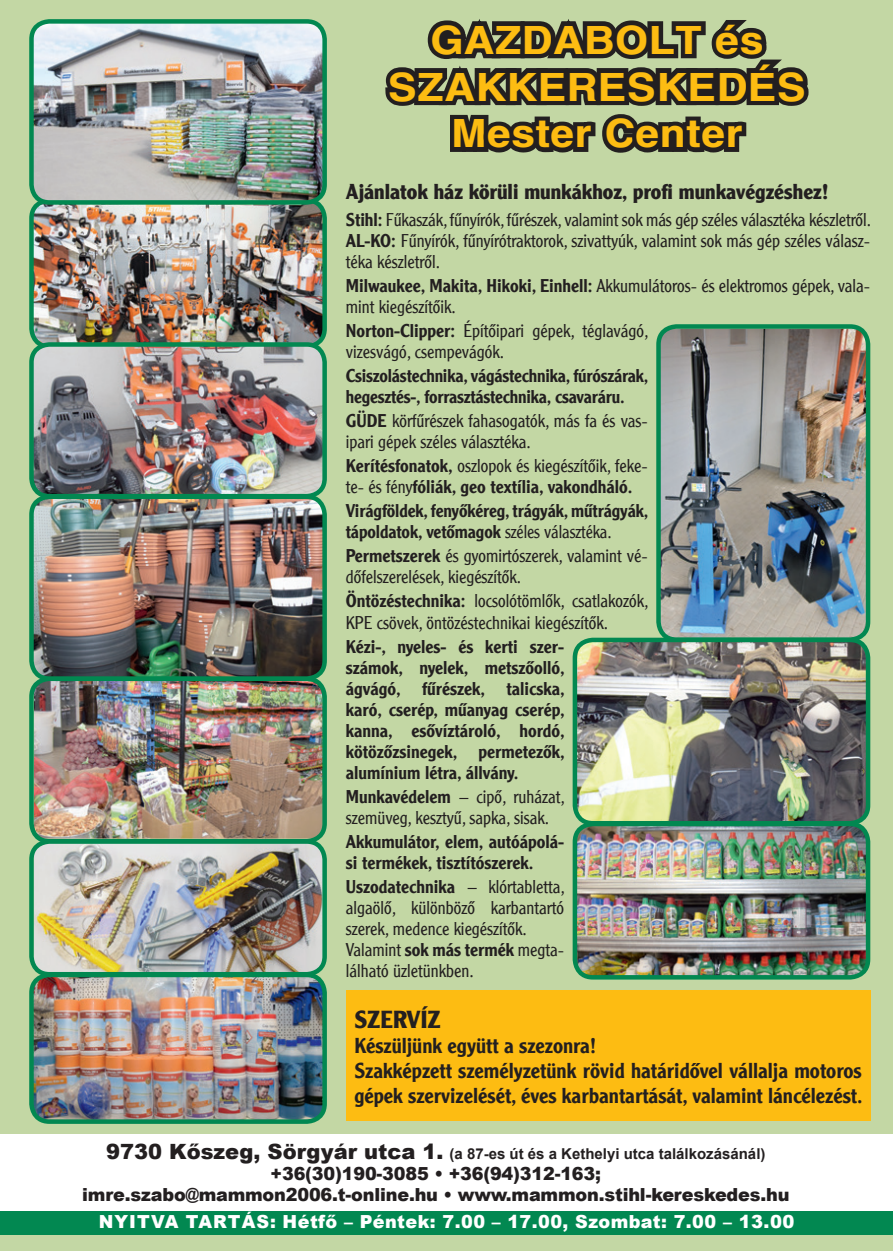
<style>
.page{position:relative;width:893px;height:1251px;background:#fff}
.page>*{position:absolute;margin:0;border:0;box-sizing:border-box;transform-origin:0 0}
.t1{font:700 39px/46.8px "H2 Helvetica";letter-spacing:.01em;color:#fdbc12;text-align:center;scale:1.08 1}
.t2{font:700 24px "Clearface Gothic LT";color:#231f20}
.t3{font:500 21px/25.2px "Clearface Gothic LT";color:#231f20}
.t4{font:700 21px "Clearface Gothic LT";color:#231f20}
.t5{font:300 18px/21px "Clearface Gothic LT";color:#231f20}
.t6{font:500 18px/21px "Clearface Gothic LT";letter-spacing:-.005em;color:#231f20}
.t7{font:900 18px/21px "Arial";letter-spacing:-.01em;color:#231f20;text-align:center}
.t8{font:900 18px "Arial";letter-spacing:.025em;color:#fff}
.t9{font:700 15px "Arial";color:#231f20}
.s1{font-weight:500}
.s2{font-weight:300}
.s3{font-weight:900;font-size:21px}
</style>
<div class="page">
<div style="left:0;top:0;width:893px;height:1250px;background:#c3d7a4"></div>
<svg style="left:385px;top:19px;width:424px;height:134px"></svg>
<img style="left:34px;top:24px;width:291px;height:319px">
<div style="left:29px;top:198px;width:298px;height:150px;border:4px solid #028851;border-radius:18px"></div>
<img style="left:34px;top:344px;width:288px;height:149px">
<div style="left:29px;top:342px;width:298px;height:156px;border:4px solid #028851;border-radius:18px"></div>
<img style="left:34px;top:681px;width:288px;height:157px">
<div style="left:29px;top:676px;width:298px;height:167px;border:4px solid #028851;border-radius:18px"></div>
<div style="left:0;top:1134px;width:893px;height:79px;background:#fff"></div>
<div style="left:0;top:1210px;width:893px;height:24px;background:#028851"></div>
<img style="left:34px;top:499px;width:291px;height:179px">
<div style="left:29px;top:494px;width:298px;height:186px;border:4px solid #028851;border-radius:18px"></div>
<img style="left:34px;top:977px;width:289px;height:144px">
<div style="left:29px;top:972px;width:298px;height:151px;border:4px solid #028851;border-radius:18px"></div>
<div style="left:29px;top:19px;width:298px;height:186px;border:4px solid #028851;border-radius:18px"></div>
<img style="left:575px;top:642px;width:293px;height:335px">
<div style="left:573px;top:821px;width:297px;height:158px;border:4px solid #028851;border-radius:18px"></div>
<div style="left:573px;top:637px;width:297px;height:188px;border:4px solid #028851;border-radius:18px"></div>
<img style="left:658px;top:329px;width:210px;height:310px">
<div style="left:656px;top:324px;width:214px;height:317px;border:4px solid #028851;border-radius:18px"></div>
<div style="left:346px;top:990px;width:524px;height:130px;background:#fdbc12"></div>
<img style="left:34px;top:844px;width:288px;height:130px">
<div style="left:29px;top:839px;width:298px;height:137px;border:4px solid #028851;border-radius:18px"></div>
<h1 class="t1" style="left:388px;top:16px;width:388px">GAZDABOLT és<br>SZAKKERESKEDÉS<br>Mester Center</h1>
<p class="t4" style="left:346px;top:179px;width:484px">Ajánlatok ház körüli munkákhoz, profi munkavégzéshez!</p>
<p class="t5" style="left:346px;top:209px;width:527px;text-align:justify"><span class="s1">Stihl:</span> Fűkaszák, fűnyírók, fűrészek, valamint sok más gép széles választéka készletről.<br><span class="s1">AL-KO:</span> Fűnyírók, fűnyírótraktorok, szivattyúk, valamint sok más gép széles válasz&shy;téka készletről.</p>
<p class="t5" style="left:346px;top:275px;width:526px"><span class="s1">Milwaukee, Makita, Hikoki, Einhell:</span> Akkumulátoros- és elektromos gépek, vala&shy;mint kiegészítőik.</p>
<p class="t5" style="left:346px;top:320px;width:304px"><span class="s1">Norton-Clipper:</span> Építőipari gépek, téglavágó, vizesvágó, csempevágók.</p>
<p class="t6" style="left:346px;top:364px;width:304px">Csiszolástechnika, vágástechnika, fúrószárak, hegesztés-, forrasztástechnika, csavaráru.</p>
<p class="t5" style="left:346px;top:410px;width:303px"><span class="s1">GÜDE</span> körfűrészek fahasogatók, más fa és vas&shy;ipari gépek széles választéka.</p>
<p class="t6" style="left:346px;top:454px;width:303px;line-height:21.6px">Kerítésfonatok, <span class="s2">oszlopok és kiegészítőik, feke&shy;te- és fény</span>fóliák, geo textília, vakondháló.</p>
<p class="t6" style="left:346px;top:500px;width:304px">Virágföldek, fenyőkéreg, trágyák, műtrágyák, tápoldatok, vetőmagok <span class="s2">széles választéka.</span></p>
<p class="t5" style="left:346px;top:545px;width:303px"><span class="s1">Permetszerek</span> és gyomirtószerek, valamint vé&shy;dőfelszerelések, kiegészítők.</p>
<p class="t5" style="left:346px;top:590px;width:304px;line-height:21.6px"><span class="s1">Öntözéstechnika:</span> locsolótömlők, csatlakozók,<br>KPE csövek, öntözéstechnikai kiegészítők.</p>
<p class="t6" style="left:346px;top:636px;width:220px;text-align:justify">Kézi-, nyeles- és kerti szer&shy;számok, nyelek, metszőolló, ágvágó, fűrészek, talicska, karó, cserép, műanyag cserép, kanna, esővíztároló, hordó, kötözőzsinegek, permetezők, alumínium létra, állvány.</p>
<p class="t5" style="left:346px;top:786px;width:221px"><span class="s1">Munkavédelem</span> – cipő, ruházat, szemüveg, kesztyű, sapka, sisak.</p>
<p class="t6" style="left:346px;top:831px;width:220px">Akkumulátor, elem, autóápolá&shy;si termékek, tisztítószerek.</p>
<p class="t5" style="left:346px;top:876px;width:221px"><span class="s1">Uszodatechnika</span> – klórtabletta, algaölő, különböző karbantartó szerek, medence kiegészítők.<br>Valamint <span class="s1">sok más termék</span> megta&shy;lálható üzletünkben.</p>
<h2 class="t2" style="left:354px;top:1005px;width:88px">SZERVÍZ</h2>
<p class="t3" style="left:354px;top:1032px;width:510px">Készüljünk együtt a szezonra!<br>Szakképzett személyzetünk rövid határidővel vállalja motoros gépek szervizelését, éves karbantartását, valamint láncélezést.</p>
<p class="t9" style="left:106px;top:1142px;width:661px"><span class="s3">9730 Kőszeg, Sörgyár utca 1.</span> (a 87-es út és a Kethelyi utca találkozásánál)</p>
<p class="t7" style="left:82px;top:1161px;width:709px">+36(30)190-3085 • +36(94)312-163;<br>imre.szabo@mammon2006.t-online.hu • www.mammon.stihl-kereskedes.hu</p>
<p class="t8" style="left:99px;top:1208px;width:697px">NYITVA TARTÁS: Hétfő – Péntek: 7.00 – 17.00, Szombat: 7.00 – 13.00</p>
</div>
